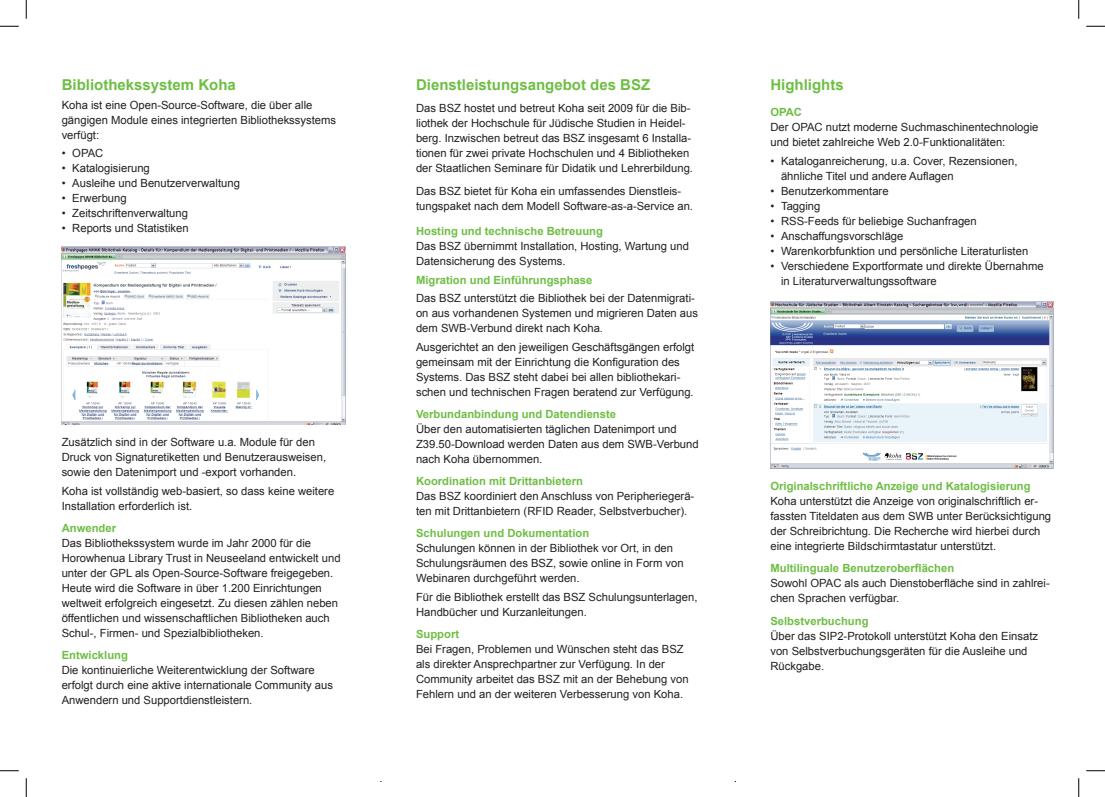
<style>
.page{position:relative;width:1105px;height:797px;background:#fff}
.page>*{position:absolute;margin:0;border:0;box-sizing:border-box;transform-origin:0 0}
.t1{font:700 15px "Arial";color:#6ebe44}
.t2{font:11.25px/15px "Arial";color:#231f20}
.t3{font:700 11.25px "Arial";color:#6ebe44}
</style>
<div class="page">
<img style="left:770px;top:301px;width:284px;height:167px">
<img style="left:62px;top:246px;width:283px;height:179px">
<svg style="left:0;top:25px;width:19px;height:2px"></svg>
<svg style="left:1086px;top:25px;width:19px;height:2px"></svg>
<svg style="left:0;top:770px;width:19px;height:1px"></svg>
<svg style="left:1086px;top:770px;width:19px;height:1px"></svg>
<svg style="left:25px;top:0;width:2px;height:19px"></svg>
<svg style="left:25px;top:778px;width:2px;height:19px"></svg>
<svg style="left:1078px;top:0;width:1px;height:19px"></svg>
<svg style="left:1078px;top:778px;width:1px;height:19px"></svg>
<h1 class="t1" style="left:62px;top:75px;width:176px">Bibliothekssystem Koha</h1>
<p class="t2" style="left:62px;top:98px;width:276px">Koha ist eine Open-Source-Software, die über alle gängigen Module eines integrierten Bibliothekssystems verfügt:</p>
<p class="t2" style="left:62px;top:146px;width:43px">• OPAC</p>
<p class="t2" style="left:62px;top:161px;width:90px">• Katalogisierung</p>
<p class="t2" style="left:62px;top:176px;width:180px">• Ausleihe und Benutzerverwaltung</p>
<p class="t2" style="left:62px;top:191px;width:67px">• Erwerbung</p>
<p class="t2" style="left:62px;top:206px;width:128px">• Zeitschriftenverwaltung</p>
<p class="t2" style="left:62px;top:221px;width:128px">• Reports und Statistiken</p>
<p class="t2" style="left:62px;top:435px;width:266px">Zusätzlich sind in der Software u.a. Module für den<br>Druck von Signaturetiketten und Benutzerausweisen, sowie den Datenimport und -export vorhanden.</p>
<p class="t2" style="left:62px;top:483px;width:274px">Koha ist vollständig web-basiert, so dass keine weitere<br>Installation erforderlich ist.</p>
<p class="t3" style="left:62px;top:520px;width:56px">Anwender</p>
<p class="t2" style="left:62px;top:535px;width:280px">Das Bibliothekssystem wurde im Jahr 2000 für die Horowhenua Library Trust in Neuseeland entwickelt und unter der GPL als Open-Source-Software freigegeben.<br>Heute wird die Software in über 1.200 Einrichtungen weltweit erfolgreich eingesetzt. Zu diesen zählen neben öffentlichen und wissenschaftlichen Bibliotheken auch Schul-, Firmen- und Spezialbibliotheken.</p>
<p class="t3" style="left:62px;top:647px;width:68px">Entwicklung</p>
<p class="t2" style="left:62px;top:662px;width:273px">Die kontinuierliche Weiterentwicklung der Software erfolgt durch eine aktive internationale Community aus<br>Anwendern und Supportdienstleistern.</p>
<h1 class="t1" style="left:416px;top:75px;width:236px">Dienstleistungsangebot des BSZ</h1>
<p class="t2" style="left:416px;top:101px;width:278px">Das BSZ hostet und betreut Koha seit 2009 für die Bib&shy;liothek der Hochschule für Jüdische Studien in Heidel&shy;berg. Inzwischen betreut das BSZ insgesamt 6 Installa&shy;tionen für zwei private Hochschulen und 4 Bibliotheken der Staatlichen Seminare für Didatik und Lehrerbildung.</p>
<p class="t2" style="left:416px;top:183px;width:278px">Das BSZ bietet für Koha ein umfassendes Dienstleis&shy;tungspaket nach dem Modell Software-as-a-Service an.</p>
<p class="t3" style="left:416px;top:224px;width:188px">Hosting und technische Betreuung</p>
<p class="t2" style="left:416px;top:239px;width:274px">Das BSZ übernimmt Installation, Hosting, Wartung und<br>Datensicherung des Systems.</p>
<p class="t3" style="left:416px;top:272px;width:178px">Migration und Einführungsphase</p>
<p class="t2" style="left:416px;top:291px;width:284px">Das BSZ unterstützt die Bibliothek bei der Datenmigrati&shy;on aus vorhandenen Systemen und migrieren Daten aus dem SWB-Verbund direkt nach Koha.</p>
<p class="t2" style="left:416px;top:339px;width:280px">Ausgerichtet an den jeweiligen Geschäftsgängen erfolgt gemeinsam mit der Einrichtung die Konfiguration des Systems. Das BSZ steht dabei bei allen bibliothekari&shy;schen und technischen Fragen beratend zur Verfügung.</p>
<p class="t3" style="left:416px;top:406px;width:202px">Verbundanbindung und Datendienste</p>
<p class="t2" style="left:416px;top:421px;width:284px">Über den automatisierten täglichen Datenimport und<br>Z39.50-Download werden Daten aus dem SWB-Verbund nach Koha übernommen.</p>
<p class="t3" style="left:416px;top:473px;width:168px">Koordination mit Drittanbietern</p>
<p class="t2" style="left:416px;top:489px;width:280px">Das BSZ koordiniert den Anschluss von Peripheriegerä&shy;ten mit Drittanbietern (RFID Reader, Selbstverbucher).</p>
<p class="t3" style="left:416px;top:525px;width:175px">Schulungen und Dokumentation</p>
<p class="t2" style="left:416px;top:541px;width:269px">Schulungen können in der Bibliothek vor Ort, in den<br>Schulungsräumen des BSZ, sowie online in Form von<br>Webinaren durchgeführt werden.</p>
<p class="t2" style="left:416px;top:589px;width:283px">Für die Bibliothek erstellt das BSZ Schulungsunterlagen,<br>Handbücher und Kurzanleitungen.</p>
<p class="t3" style="left:416px;top:626px;width:45px">Support</p>
<p class="t2" style="left:416px;top:641px;width:274px">Bei Fragen, Problemen und Wünschen steht das BSZ als direkter Ansprechpartner zur Verfügung. In der Community arbeitet das BSZ mit an der Behebung von Fehlern und an der weiteren Verbesserung von Koha.</p>
<h1 class="t1" style="left:770px;top:75px;width:75px">Highlights</h1>
<p class="t3" style="left:770px;top:104px;width:33px">OPAC</p>
<p class="t2" style="left:770px;top:120px;width:270px">Der OPAC nutzt moderne Suchmaschinentechnologie und bietet zahlreiche Web 2.0-Funktionalitäten:</p>
<p class="t2" style="left:781px;top:153px;width:238px;text-indent:-11px">• Kataloganreicherung, u.a. Cover, Rezensionen, ähnliche Titel und andere Auflagen</p>
<p class="t2" style="left:770px;top:183px;width:120px">• Benutzerkommentare</p>
<p class="t2" style="left:770px;top:198px;width:52px">• Tagging</p>
<p class="t2" style="left:770px;top:213px;width:208px">• RSS-Feeds für beliebige Suchanfragen</p>
<p class="t2" style="left:770px;top:228px;width:134px">• Anschaffungsvorschläge</p>
<p class="t2" style="left:770px;top:243px;width:259px">• Warenkorbfunktion und persönliche Literaturlisten</p>
<p class="t2" style="left:781px;top:258px;width:264px;text-indent:-11px">• Verschiedene Exportformate und direkte Übernahme in Literaturverwaltungssoftware</p>
<p class="t3" style="left:770px;top:479px;width:262px">Originalschriftliche Anzeige und Katalogisierung</p>
<p class="t2" style="left:770px;top:494px;width:282px">Koha unterstützt die Anzeige von originalschriftlich er&shy;fassten Titeldaten aus dem SWB unter Berücksichtigung der Schreibrichtung. Die Recherche wird hierbei durch eine integrierte Bildschirmtastatur unterstützt.</p>
<p class="t3" style="left:770px;top:561px;width:185px">Multilinguale Benutzeroberflächen</p>
<p class="t2" style="left:770px;top:576px;width:281px">Sowohl OPAC als auch Dienstoberfläche sind in zahlrei&shy;chen Sprachen verfügbar.</p>
<p class="t3" style="left:770px;top:613px;width:100px">Selbstverbuchung</p>
<p class="t2" style="left:770px;top:628px;width:269px">Über das SIP2-Protokoll unterstützt Koha den Einsatz von Selbstverbuchungsgeräten für die Ausleihe und<br>Rückgabe.</p>
</div>
